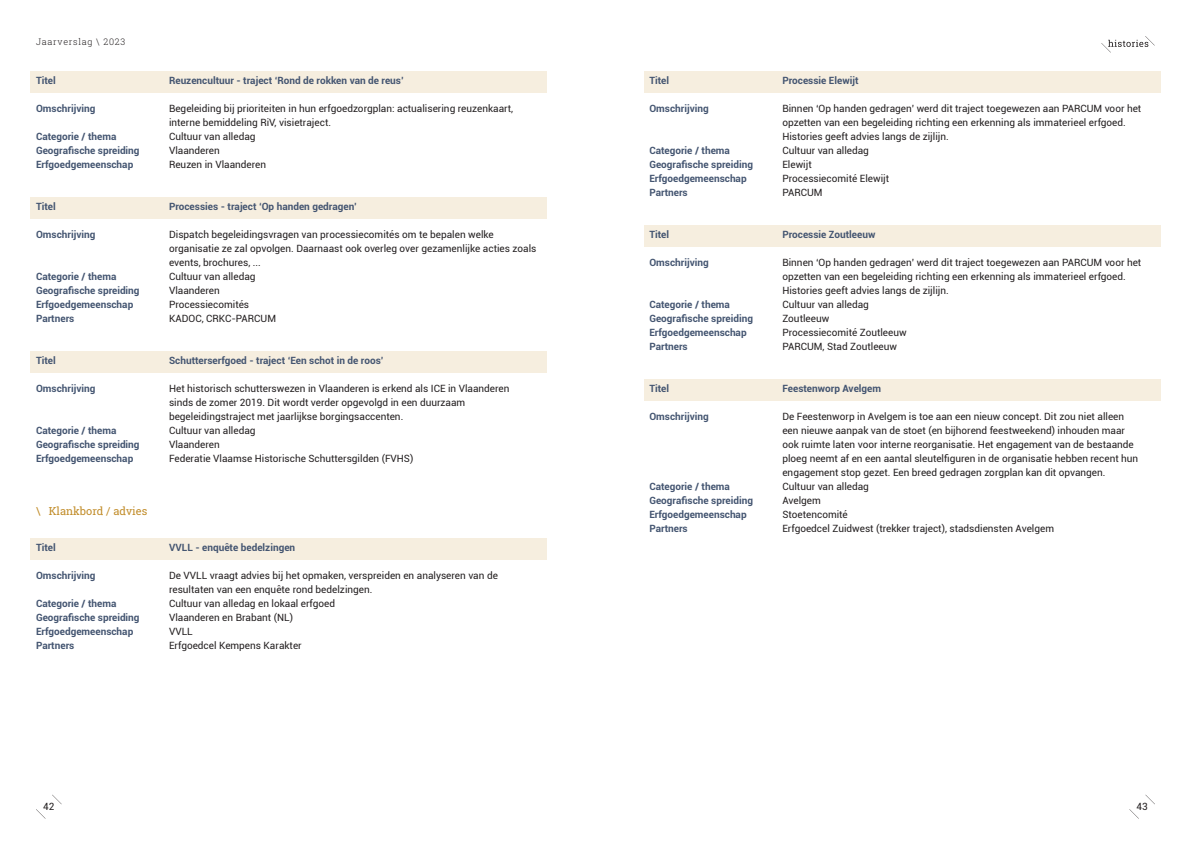
<style>
.page{position:relative;width:1191px;height:842px;background:#fff}
.page>*{position:absolute;margin:0;border:0;box-sizing:border-box;transform-origin:0 0}
.Broodtekst{font:11px "Roboto Slab";color:#c18c29}
.t1{font:10px/14px "Roboto";color:#231f20}
.Bijlagen_titel{font:700 10px "Roboto";color:#445571}
.t2{font:300 9px "Roboto Slab";letter-spacing:.08em;color:#231f20}
</style>
<div class="page">
<svg style="left:52px;top:795px;width:10px;height:9px"></svg>
<svg style="left:1145px;top:795px;width:10px;height:9px"></svg>
<svg style="left:36px;top:809px;width:10px;height:10px"></svg>
<svg style="left:1129px;top:809px;width:9px;height:9px"></svg>
<svg style="left:1101px;top:36px;width:53px;height:17px"></svg>
<div style="left:30px;top:71px;width:517px;height:21px;background:#f6eedf"></div>
<div style="left:30px;top:197px;width:517px;height:21px;background:#f6eedf"></div>
<div style="left:30px;top:351px;width:517px;height:21px;background:#f6eedf"></div>
<div style="left:30px;top:538px;width:517px;height:21px;background:#f6eedf"></div>
<div style="left:643px;top:71px;width:517px;height:21px;background:#f6eedf"></div>
<div style="left:643px;top:225px;width:517px;height:21px;background:#f6eedf"></div>
<div style="left:643px;top:379px;width:517px;height:21px;background:#f6eedf"></div>
<p class="t2" style="left:36px;top:36px;width:91px">Jaarverslag \ 2023</p>
<p class="Bijlagen_titel" style="left:36px;top:73px;width:21px">Titel</p>
<p class="Bijlagen_titel" style="left:169px;top:73px;width:236px">Reuzencultuur - traject ‘Rond de rokken van de reus’</p>
<p class="Bijlagen_titel" style="left:36px;top:101px;width:61px">Omschrijving</p>
<p class="t1" style="left:169px;top:101px;width:345px">Begeleiding bij prioriteiten in hun erfgoedzorgplan: actualisering reuzenkaart, interne bemiddeling RiV, visietraject.</p>
<p class="Bijlagen_titel" style="left:36px;top:129px;width:82px">Categorie / thema</p>
<p class="t1" style="left:169px;top:129px;width:88px">Cultuur van alledag</p>
<p class="Bijlagen_titel" style="left:36px;top:143px;width:105px">Geografische spreiding</p>
<p class="t1" style="left:169px;top:143px;width:52px">Vlaanderen</p>
<p class="Bijlagen_titel" style="left:36px;top:157px;width:99px">Erfgoedgemeenschap</p>
<p class="t1" style="left:169px;top:157px;width:99px">Reuzen in Vlaanderen</p>
<p class="Bijlagen_titel" style="left:36px;top:199px;width:21px">Titel</p>
<p class="Bijlagen_titel" style="left:169px;top:199px;width:189px">Processies - traject ‘Op handen gedragen’</p>
<p class="Bijlagen_titel" style="left:36px;top:227px;width:61px">Omschrijving</p>
<p class="t1" style="left:169px;top:227px;width:369px">Dispatch begeleidingsvragen van processiecomités om te bepalen welke organisatie ze zal opvolgen. Daarnaast ook overleg over gezamenlijke acties zoals events, brochures, ...</p>
<p class="Bijlagen_titel" style="left:36px;top:269px;width:82px">Categorie / thema</p>
<p class="t1" style="left:169px;top:269px;width:88px">Cultuur van alledag</p>
<p class="Bijlagen_titel" style="left:36px;top:283px;width:105px">Geografische spreiding</p>
<p class="t1" style="left:169px;top:283px;width:52px">Vlaanderen</p>
<p class="Bijlagen_titel" style="left:36px;top:297px;width:99px">Erfgoedgemeenschap</p>
<p class="t1" style="left:169px;top:297px;width:82px">Processiecomités</p>
<p class="Bijlagen_titel" style="left:36px;top:311px;width:40px">Partners</p>
<p class="t1" style="left:169px;top:311px;width:108px">KADOC, CRKC-PARCUM</p>
<p class="Bijlagen_titel" style="left:36px;top:353px;width:21px">Titel</p>
<p class="Bijlagen_titel" style="left:169px;top:353px;width:216px">Schutterserfgoed - traject ‘Een schot in de roos’</p>
<p class="Bijlagen_titel" style="left:36px;top:381px;width:61px">Omschrijving</p>
<p class="t1" style="left:169px;top:381px;width:342px">Het historisch schutterswezen in Vlaanderen is erkend als ICE in Vlaanderen sinds de zomer 2019. Dit wordt verder opgevolgd in een duurzaam begeleidingstraject met jaarlijkse borgingsaccenten.</p>
<p class="Bijlagen_titel" style="left:36px;top:423px;width:82px">Categorie / thema</p>
<p class="t1" style="left:169px;top:423px;width:88px">Cultuur van alledag</p>
<p class="Bijlagen_titel" style="left:36px;top:437px;width:105px">Geografische spreiding</p>
<p class="t1" style="left:169px;top:437px;width:52px">Vlaanderen</p>
<p class="Bijlagen_titel" style="left:36px;top:451px;width:99px">Erfgoedgemeenschap</p>
<p class="t1" style="left:169px;top:451px;width:246px">Federatie Vlaamse Historische Schuttersgilden (FVHS)</p>
<p class="Broodtekst" style="left:36px;top:503px;width:113px">\ Klankbord / advies</p>
<p class="Bijlagen_titel" style="left:36px;top:540px;width:21px">Titel</p>
<p class="Bijlagen_titel" style="left:169px;top:540px;width:128px">VVLL - enquête bedelzingen</p>
<p class="Bijlagen_titel" style="left:36px;top:568px;width:61px">Omschrijving</p>
<p class="t1" style="left:169px;top:568px;width:330px">De VVLL vraagt advies bij het opmaken, verspreiden en analyseren van de resultaten van een enquête rond bedelzingen.</p>
<p class="Bijlagen_titel" style="left:36px;top:596px;width:82px">Categorie / thema</p>
<p class="t1" style="left:169px;top:596px;width:167px">Cultuur van alledag en lokaal erfgoed</p>
<p class="Bijlagen_titel" style="left:36px;top:610px;width:105px">Geografische spreiding</p>
<p class="t1" style="left:169px;top:610px;width:125px">Vlaanderen en Brabant (NL)</p>
<p class="Bijlagen_titel" style="left:36px;top:624px;width:99px">Erfgoedgemeenschap</p>
<p class="t1" style="left:169px;top:624px;width:25px">VVLL</p>
<p class="Bijlagen_titel" style="left:36px;top:638px;width:40px">Partners</p>
<p class="t1" style="left:169px;top:638px;width:134px">Erfgoedcel Kempens Karakter</p>
<p class="Bijlagen_titel" style="left:649px;top:73px;width:21px">Titel</p>
<p class="Bijlagen_titel" style="left:782px;top:73px;width:78px">Processie Elewijt</p>
<p class="Bijlagen_titel" style="left:649px;top:101px;width:61px">Omschrijving</p>
<p class="t1" style="left:782px;top:101px;width:360px">Binnen ‘Op handen gedragen’ werd dit traject toegewezen aan PARCUM voor het opzetten van een begeleiding richting een erkenning als immaterieel erfgoed.<br>Histories geeft advies langs de zijlijn.</p>
<p class="Bijlagen_titel" style="left:649px;top:143px;width:82px">Categorie / thema</p>
<p class="t1" style="left:782px;top:143px;width:88px">Cultuur van alledag</p>
<p class="Bijlagen_titel" style="left:649px;top:157px;width:105px">Geografische spreiding</p>
<p class="t1" style="left:782px;top:157px;width:31px">Elewijt</p>
<p class="Bijlagen_titel" style="left:649px;top:171px;width:99px">Erfgoedgemeenschap</p>
<p class="t1" style="left:782px;top:171px;width:108px">Processiecomité Elewijt</p>
<p class="Bijlagen_titel" style="left:649px;top:185px;width:40px">Partners</p>
<p class="t1" style="left:782px;top:185px;width:42px">PARCUM</p>
<p class="Bijlagen_titel" style="left:649px;top:227px;width:21px">Titel</p>
<p class="Bijlagen_titel" style="left:782px;top:227px;width:94px">Processie Zoutleeuw</p>
<p class="Bijlagen_titel" style="left:649px;top:255px;width:61px">Omschrijving</p>
<p class="t1" style="left:782px;top:255px;width:360px">Binnen ‘Op handen gedragen’ werd dit traject toegewezen aan PARCUM voor het opzetten van een begeleiding richting een erkenning als immaterieel erfgoed.<br>Histories geeft advies langs de zijlijn.</p>
<p class="Bijlagen_titel" style="left:649px;top:297px;width:82px">Categorie / thema</p>
<p class="t1" style="left:782px;top:297px;width:88px">Cultuur van alledag</p>
<p class="Bijlagen_titel" style="left:649px;top:311px;width:105px">Geografische spreiding</p>
<p class="t1" style="left:782px;top:311px;width:48px">Zoutleeuw</p>
<p class="Bijlagen_titel" style="left:649px;top:325px;width:99px">Erfgoedgemeenschap</p>
<p class="t1" style="left:782px;top:325px;width:126px">Processiecomité Zoutleeuw</p>
<p class="Bijlagen_titel" style="left:649px;top:339px;width:40px">Partners</p>
<p class="t1" style="left:782px;top:339px;width:116px">PARCUM, Stad Zoutleeuw</p>
<p class="Bijlagen_titel" style="left:649px;top:381px;width:21px">Titel</p>
<p class="Bijlagen_titel" style="left:782px;top:381px;width:100px">Feestenworp Avelgem</p>
<p class="Bijlagen_titel" style="left:649px;top:409px;width:61px">Omschrijving</p>
<p class="t1" style="left:782px;top:409px;width:357px">De Feestenworp in Avelgem is toe aan een nieuw concept. Dit zou niet alleen een nieuwe aanpak van de stoet (en bijhorend feestweekend) inhouden maar ook ruimte laten voor interne reorganisatie. Het engagement van de bestaande ploeg neemt af en een aantal sleutelfiguren in de organisatie hebben recent hun engagement stop gezet. Een breed gedragen zorgplan kan dit opvangen.</p>
<p class="Bijlagen_titel" style="left:649px;top:479px;width:82px">Categorie / thema</p>
<p class="t1" style="left:782px;top:479px;width:88px">Cultuur van alledag</p>
<p class="Bijlagen_titel" style="left:649px;top:493px;width:105px">Geografische spreiding</p>
<p class="t1" style="left:782px;top:493px;width:40px">Avelgem</p>
<p class="Bijlagen_titel" style="left:649px;top:507px;width:99px">Erfgoedgemeenschap</p>
<p class="t1" style="left:782px;top:507px;width:67px">Stoetencomité</p>
<p class="Bijlagen_titel" style="left:649px;top:521px;width:40px">Partners</p>
<p class="t1" style="left:782px;top:521px;width:273px">Erfgoedcel Zuidwest (trekker traject), stadsdiensten Avelgem</p>
<p class="t1" style="left:43px;top:799px;width:13px">42</p>
<p class="t1" style="left:1136px;top:799px;width:13px">43</p>
</div>
